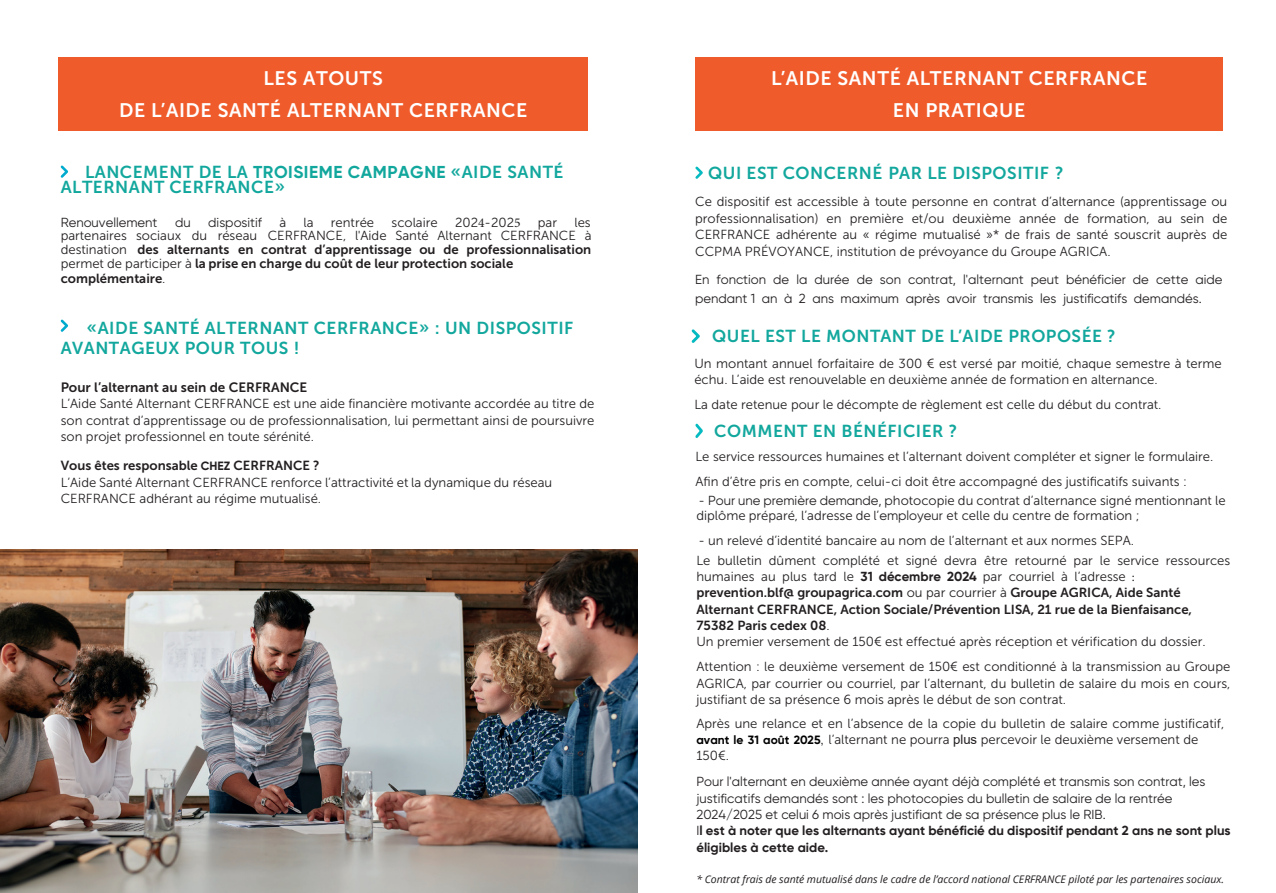
<style>
.page{position:relative;width:1276px;height:893px;background:#fff}
.page>*{position:absolute;margin:0;border:0;box-sizing:border-box;transform-origin:0 0}
.t1{font:19.5px/31.2px "Museo Sans 700";letter-spacing:.03em;color:#fff;text-align:center}
.courant{font:17.25px/14.4px "Museo Sans 700";letter-spacing:.03em;color:#12a79d}
.titres{font:17.25px "Museo Sans 700";letter-spacing:.03em;color:#12a79d}
.courant-2{font:13.5px "Museo Sans 700";color:#231f20}
.courant-3{font:13.2px/16.5px "Museo Sans 300";color:#231f20}
.courant-4{font:13.2px/16.4px "Museo Sans 700";color:#231f20}
.courant-5{font:13.2px/16.5px "Gilroy";color:#231f20}
.courant-6{font:italic 10.5px "Open Sans";color:#231f20}
.s1{font-family:"Gilroy";font-weight:700}
.s2{font-family:"Minion Pro";font-size:13.5px}
.s3{font-family:"Museo Sans 300"}
.s4{font-family:"Gilroy"}
.s5{font-family:"Museo Sans 700"}
.s6{font-family:"Gilroy";font-weight:700;font-size:12px}
.s7{font-family:"Minion Pro"}
.s8{font-family:"Gilroy";font-weight:700;font-size:12px;color:#000}
.s9{font-family:"Arial";font-size:12px}
.s10{font-family:"Arial"}
.s11{font-weight:700}
</style>
<div class="page">
<div style="left:58px;top:57px;width:530px;height:74px;background:#f05b2b"></div>
<svg style="left:60px;top:165px;width:9px;height:13px"></svg>
<svg style="left:695px;top:166px;width:8px;height:13px"></svg>
<svg style="left:691px;top:329px;width:9px;height:14px"></svg>
<svg style="left:695px;top:423px;width:8px;height:15px"></svg>
<svg style="left:60px;top:319px;width:9px;height:13px"></svg>
<div style="left:695px;top:57px;width:527px;height:74px;background:#f05b2b"></div>
<img style="left:1px;top:549px;width:637px;height:343px">
<p class="t1" style="left:119px;top:63px;width:410px">LES ATOUTS<br>DE L’AIDE SANTÉ ALTERNANT CERFRANCE</p>
<p class="courant" style="left:61px;top:165px;width:504px;text-indent:24px">LANCEMENT DE LA <span class="s1">TROISIEME CAMPAGNE</span> «AIDE SANTÉ<br>ALTERNANT CERFRANCE»</p>
<p class="courant-5" style="left:61px;top:214px;width:98px">Renouvellement</p>
<p class="courant-5" style="left:175px;top:214px;width:17px">du</p>
<p class="courant-5" style="left:208px;top:214px;width:55px">dispositif</p>
<p class="courant-3" style="left:279px;top:214px;width:8px">à</p>
<p class="courant-3" style="left:303px;top:214px;width:12px">la</p>
<p class="courant-3" style="left:331px;top:214px;width:45px">rentrée</p>
<p class="courant-3" style="left:391px;top:214px;width:48px">scolaire</p>
<p class="courant-3" style="left:455px;top:214px;width:67px">202<span class="s2">4</span>-202<span class="s2">5</span></p>
<p class="courant-3" style="left:538px;top:214px;width:21px">par</p>
<p class="courant-4" style="left:61px;top:215px;width:532px;line-height:14.1px;text-indent:514px"><span class="s3">les partenaires sociaux du réseau CERFRANCE, l</span><span class="s4">'</span><span class="s3">Aide Santé Alternant CERFRANCE à destination</span> des alternants en contrat d’apprentissage ou de professionnalisation <span class="s3">permet de participer à</span> la prise en charge du coût de leur protection sociale complémentaire<span class="s3">.</span></p>
<p class="courant" style="left:61px;top:317px;width:514px;line-height:20.2px;text-indent:26px">«AIDE SANTÉ ALTERNANT CERFRANCE» : UN DISPOSITIF<br>AVANTAGEUX POUR TOUS !</p>
<p class="courant-2" style="left:61px;top:379px;width:248px">Pour l’alternant au sein de CERFRANCE</p>
<p class="courant-3" style="left:61px;top:395px;width:535px;text-align:justify">L’Aide Santé Alternant CERFRANCE est une aide financière motivante accordée au titre de son contrat d’apprentissage ou de professionnalisation, lui permettant ainsi de poursuivre son projet professionnel en toute sérénité.</p>
<p class="courant-3" style="left:61px;top:458px;width:493px"><span class="s5">Vous êtes responsable</span> <span class="s6">CHEZ</span> <span class="s5">CERFRANCE ?<br></span>L’Aide Santé Alternant CERFRANCE renforce l’attractivité et la dynamique du réseau<br>CERFRANCE adhérant au régime mutualisé.</p>
<p class="t1" style="left:771px;top:63px;width:378px">L’AIDE SANTÉ ALTERNANT CERFRANCE<br>EN PRATIQUE</p>
<p class="titres" style="left:708px;top:163px;width:357px">QUI EST CONCERNÉ PAR LE DISPOSITIF ?</p>
<p class="courant-3" style="left:695px;top:194px;width:534px;text-align:justify">Ce dispositif est accessible à toute personne en contrat d’alternance (apprentissage ou professionnalisation) en première et/ou deuxième année de formation, au sein de CERFRANCE adhérente au « régime mutualisé »* de frais de santé souscrit auprès de CCPMA PRÉVOYANCE, institution de prévoyance du Groupe AGRICA.</p>
<p class="courant-5" style="left:695px;top:270px;width:529px;line-height:18.9px">En fonction de la durée de son contrat, l'alternant peut bénéficier de cette aide pendant 1 an à 2 ans maximum après avoir transmis les justificatifs demandés.</p>
<p class="titres" style="left:712px;top:326px;width:405px">QUEL EST LE MONTANT DE L’AIDE PROPOSÉE ?</p>
<p class="courant-3" style="left:694px;top:355px;width:529px">Un montant annuel forfaitaire de 300 € est versé par moitié, chaque semestre à terme échu. L’aide est renouvelable en deuxième année de formation en alternance.</p>
<p class="courant-3" style="left:694px;top:396px;width:469px">La date retenue pour le décompte de règlement est celle du début du contrat.</p>
<p class="titres" style="left:714px;top:422px;width:244px">COMMENT EN BÉNÉFICIER ?</p>
<p class="courant-3" style="left:695px;top:444px;width:519px;line-height:25px">Le service ressources humaines et l’alternant doivent compléter et signer le formulaire.<br>Afin d’être pris en compte, celui-ci doit être accompagné des justificatifs suivants :</p>
<p class="courant-3" style="left:696px;top:492px;width:531px;line-height:15.5px">- <span class="s4">Pour une première demande, p</span>hotocopie du contrat d’alternance signé mentionnant le diplôme préparé, l’adresse de l’<span class="s4">employeur</span> et celle du centre de formation ;</p>
<p class="courant-3" style="left:696px;top:531px;width:535px;line-height:19.6px">- un relevé d’identité bancaire au nom de l’alternant et aux normes SEPA.<br>Le bulletin dûment complété et signé devra être retourné par le service ressources</p>
<p class="courant-4" style="left:696px;top:568px;width:511px"><span class="s3">humaines au plus tard le</span> <span class="s1">31 décembre 2024</span> <span class="s3">par courriel à l’adresse</span> <span class="s7">: </span>prevention.blf@ groupagrica.com <span class="s3">ou par courrier à</span> Groupe AGRICA, Aide Santé Alternant CERFRANCE, Action Sociale/Prévention LISA, 21 rue de la Bienfaisance, 75382 Paris cedex 08<span class="s3">.<br>Un premier versement de 150€ est effectué après réception et vérification du dossier.</span></p>
<p class="courant-3" style="left:696px;top:658px;width:535px;text-align:justify">Attention : le deuxième versement de 150€ est conditionné à la transmission au Groupe AGRICA, par courrier ou courriel, par l’alternant, du bulletin de salaire du mois en cours, justifiant de sa présence 6 mois après le début de son contrat.</p>
<p class="courant-3" style="left:696px;top:716px;width:529px;line-height:16px">Après une relance et en l’absence de la copie du bulletin de salaire comme justificatif, <span class="s8">avant le 31 août 2025</span><span class="s9">,</span> l’alternant ne pourra <span class="s10">plus</span> percevoir le deuxième versement de<br>150€.</p>
<p class="courant-5" style="left:696px;top:773px;width:536px">Pour l'alternant en deuxième année ayant déjà complété et transmis son contrat, les justificatifs demandés sont : les photocopies du bulletin de salaire de la rentrée 2024/2025 et celui 6 mois après justifiant de sa présence plus le RIB.<br>I<span class="s11">l est à noter que les alternants ayant bénéficié du dispositif pendant 2 ans ne sont plus éligibles à cette aide.</span></p>
<p class="courant-6" style="left:696px;top:872px;width:529px">* Contrat frais de santé mutualisé dans le cadre de l’accord national CERFRANCE piloté par les partenaires sociaux.</p>
</div>
